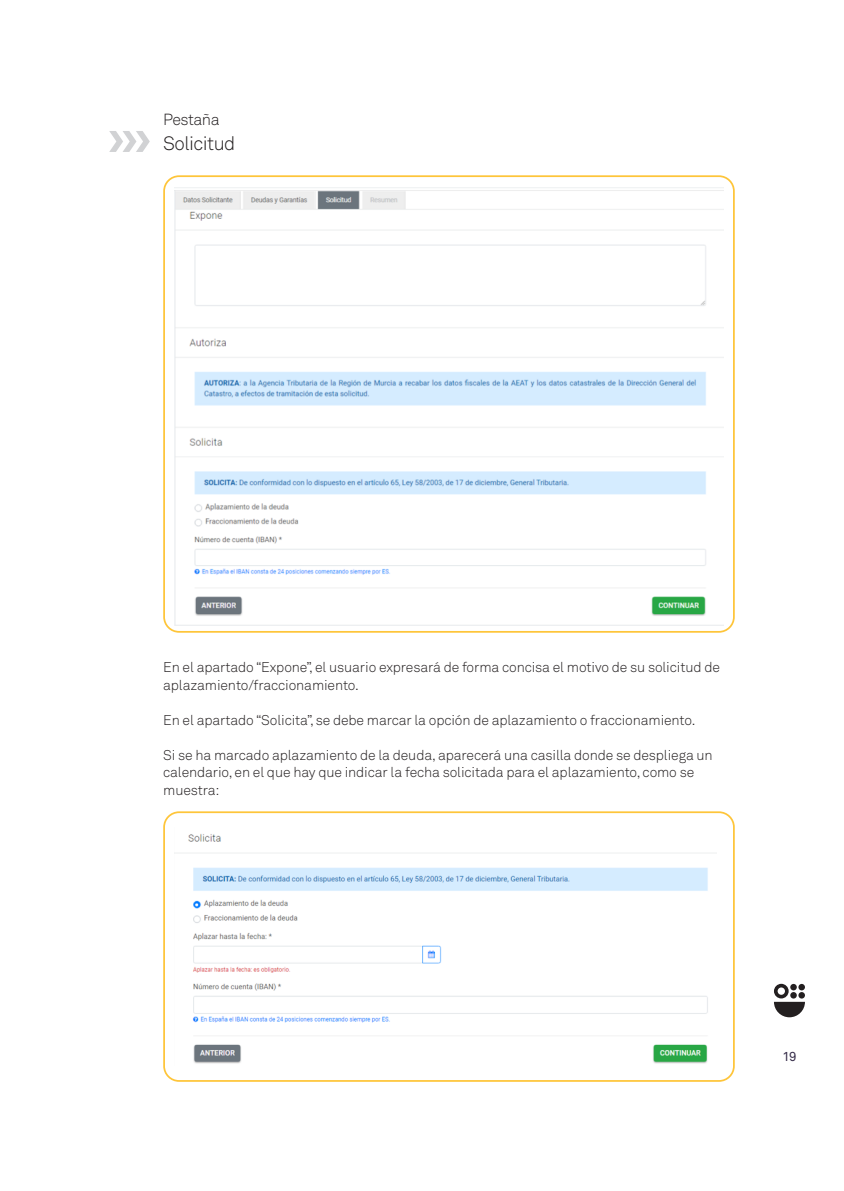
<style>
.page{position:relative;width:844px;height:1191px;background:#fff}
.page>*{position:absolute;margin:0;border:0;box-sizing:border-box;transform-origin:0 0}
.t1{font:300 19.07px "Akkurat";letter-spacing:-.03em;color:#231f20}
.t2{font:300 15.92px "Akkurat";letter-spacing:-.03em;color:#231f20}
.t3{font:300 14px/17.5px "Akkurat";letter-spacing:-.01em;color:#231f20}
.t4{font:12.95px "Akkurat";color:#352b48}
</style>
<div class="page">
<svg style="left:774px;top:983px;width:30px;height:34px"></svg>
<div style="left:163px;top:175px;width:571px;height:457px;border:2px solid #fec53a;border-radius:15px"></div>
<div style="left:163px;top:811px;width:571px;height:270px;border:2px solid #fec53a;border-radius:15px"></div>
<svg style="left:109px;top:131px;width:41px;height:21px"></svg>
<img style="left:174px;top:187px;width:549px;height:438px">
<img style="left:174px;top:834px;width:534px;height:230px">
<p class="t2" style="left:163px;top:110px;width:58px">Pestaña</p>
<p class="t1" style="left:163px;top:132px;width:74px">Solicitud</p>
<p class="t3" style="left:163px;top:658px;width:558px">En el apartado “Expone”, el usuario expresará de forma concisa el motivo de su solicitud de aplazamiento/fraccionamiento.</p>
<p class="t3" style="left:163px;top:711px;width:533px">En el apartado “Solicita”, se debe marcar la opción de aplazamiento o fraccionamiento.</p>
<p class="t3" style="left:163px;top:746px;width:551px">Si se ha marcado aplazamiento de la deuda, aparecerá una casilla donde se despliega un calendario, en el que hay que indicar la fecha solicitada para el aplazamiento, como se muestra:</p>
<p class="t4" style="left:782px;top:1049px;width:15px">19</p>
</div>
